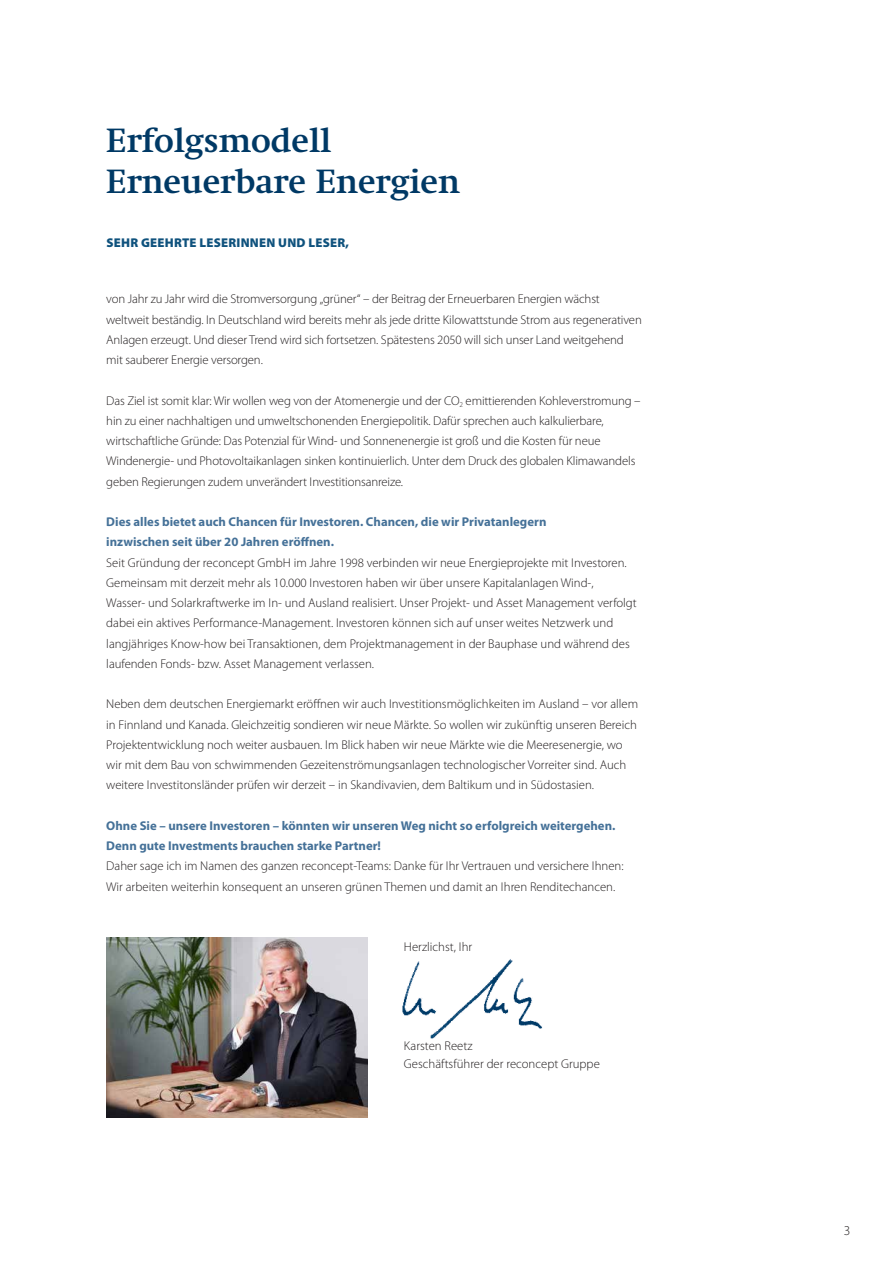
<style>
.page{position:relative;width:893px;height:1263px;background:#fff}
.page>*{position:absolute;margin:0;border:0;box-sizing:border-box;transform-origin:0 0}
.t1{font:700 33px/40.5px "Swift";color:#003965}
.t2{font:300 13.5px "Myriad Pro";color:#231f20}
.t3{font:300 12.75px/20.2px "Myriad Pro";color:#231f20}
.t4{font:700 12.75px/20.2px "Myriad Pro";color:#457198}
.t5{font:900 12.75px "Myriad Pro";letter-spacing:.02em;color:#0f527d}
</style>
<div class="page">
<img style="left:402px;top:959px;width:141px;height:80px">
<img style="left:106px;top:938px;width:262px;height:180px">
<h1 class="t1" style="left:106px;top:121px;width:355px">Erfolgsmodell<br>Erneuerbare Energien</h1>
<p class="t5" style="left:106px;top:235px;width:244px">SEHR GEEHRTE LESERINNEN UND LESER,</p>
<p class="t3" style="left:106px;top:289px;width:537px">von Jahr zu Jahr wird die Stromversorgung „grüner“ – der Beitrag der Erneuerbaren Energien wächst weltweit beständig. In Deutschland wird bereits mehr als jede dritte Kilowattstunde Strom aus regenerativen Anlagen erzeugt. Und dieser Trend wird sich fortsetzen. Spätestens 2050 will sich unser Land weitgehend mit sauberer Energie versorgen.</p>
<p class="t3" style="left:106px;top:390px;width:536px">Das Ziel ist somit klar: Wir wollen weg von der Atomenergie und der CO<sub>2</sub> emittierenden Kohleverstromung – hin zu einer nachhaltigen und umweltschonenden Energiepolitik. Dafür sprechen auch kalkulierbare, wirtschaftliche Gründe: Das Potenzial für Wind- und Sonnenenergie ist groß und die Kosten für neue Windenergie- und Photovoltaikanlagen sinken kontinuierlich. Unter dem Druck des globalen Klimawandels geben Regierungen zudem unverändert Investitionsanreize.</p>
<p class="t4" style="left:106px;top:512px;width:442px">Dies alles bietet auch Chancen für Investoren. Chancen, die wir Privatanlegern inzwischen seit über 20 Jahren eröffnen.</p>
<p class="t3" style="left:106px;top:552px;width:532px">Seit Gründung der reconcept GmbH im Jahre 1998 verbinden wir neue Energieprojekte mit Investoren.<br>Gemeinsam mit derzeit mehr als 10.000 Investoren haben wir über unsere Kapitalanlagen Wind-,<br>Wasser- und Solarkraftwerke im In- und Ausland realisiert. Unser Projekt- und Asset Management verfolgt dabei ein aktives Performance-Management. Investoren können sich auf unser weites Netzwerk und langjähriges Know-how bei Transaktionen, dem Projektmanagement in der Bauphase und während des laufenden Fonds- bzw. Asset Management verlassen.</p>
<p class="t3" style="left:106px;top:694px;width:533px">Neben dem deutschen Energiemarkt eröffnen wir auch Investitionsmöglichkeiten im Ausland – vor allem in Finnland und Kanada. Gleichzeitig sondieren wir neue Märkte. So wollen wir zukünftig unseren Bereich Projektentwicklung noch weiter ausbauen. Im Blick haben wir neue Märkte wie die Meeresenergie, wo wir mit dem Bau von schwimmenden Gezeitenströmungsanlagen technologischer Vorreiter sind. Auch weitere Investitonsländer prüfen wir derzeit – in Skandivavien, dem Baltikum und in Südostasien.</p>
<p class="t4" style="left:106px;top:815px;width:511px">Ohne Sie – unsere Investoren – könnten wir unseren Weg nicht so erfolgreich weitergehen.<br>Denn gute Investments brauchen starke Partner!</p>
<p class="t3" style="left:106px;top:856px;width:519px">Daher sage ich im Namen des ganzen reconcept-Teams: Danke für Ihr Vertrauen und versichere Ihnen:<br>Wir arbeiten weiterhin konsequent an unseren grünen Themen und damit an Ihren Renditechancen.</p>
<p class="t3" style="left:404px;top:937px;width:70px">Herzlichst, Ihr</p>
<p class="t3" style="left:404px;top:1037px;width:197px;line-height:18px">Karsten Reetz<br>Geschäftsführer der reconcept Gruppe</p>
<p class="t2" style="left:844px;top:1223px;width:8px">3</p>
</div>
